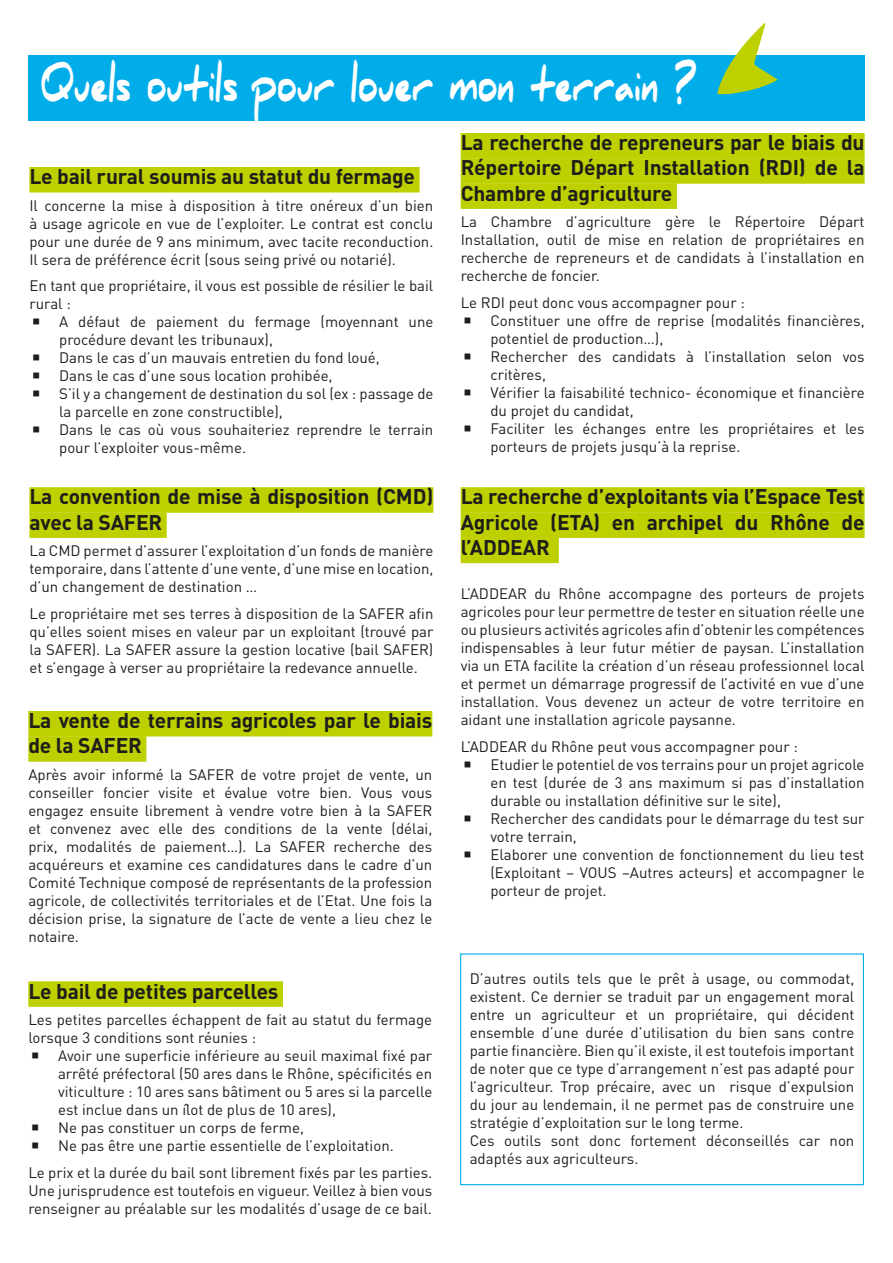
<style>
.page{position:relative;width:893px;height:1263px;background:#fff}
.page>*{position:absolute;margin:0;border:0;box-sizing:border-box;transform-origin:0 0}
.t1{font:900 45px "Daniel";color:#fff;scale:.67 1}
.t2{font:700 21px/25.2px "DIN";letter-spacing:-.01em;color:#1d1d1b}
.t3{font:15px/18px "DIN";color:#1d1d1b}
</style>
<div class="page">
<div style="left:460px;top:953px;width:404px;height:232px;border:1px solid #00ade9"></div>
<div style="left:29px;top:167px;width:391px;height:25px;background:#bed000"></div>
<div style="left:29px;top:487px;width:404px;height:26px;background:#bed000"></div>
<div style="left:29px;top:512px;width:138px;height:26px;background:#bed000"></div>
<div style="left:28px;top:981px;width:255px;height:26px;background:#bed000"></div>
<div style="left:28px;top:55px;width:837px;height:65px;background:#00ade9"></div>
<div style="left:28px;top:711px;width:404px;height:25px;background:#bed000"></div>
<div style="left:28px;top:736px;width:118px;height:26px;background:#bed000"></div>
<div style="left:461px;top:133px;width:404px;height:25px;background:#bed000"></div>
<div style="left:461px;top:158px;width:404px;height:26px;background:#bed000"></div>
<div style="left:461px;top:183px;width:216px;height:26px;background:#bed000"></div>
<div style="left:461px;top:487px;width:404px;height:26px;background:#bed000"></div>
<div style="left:461px;top:512px;width:404px;height:26px;background:#bed000"></div>
<div style="left:461px;top:538px;width:98px;height:25px;background:#bed000"></div>
<svg style="left:717px;top:23px;width:60px;height:72px"></svg>
<h1 class="t1" style="left:41px;top:59px;width:980px">Quels outils pour louer mon terrain ?</h1>
<h2 class="t2" style="left:29px;top:163px;width:387px">Le bail rural soumis au statut du fermage</h2>
<p class="t3" style="left:29px;top:196px;width:405px;text-align:justify">Il concerne la mise à disposition à titre onéreux d’un bien à usage agricole en vue de l’exploiter. Le contrat est conclu pour une durée de 9 ans minimum, avec tacite reconduction.<br>Il sera de préférence écrit (sous seing privé ou notarié).</p>
<p class="t3" style="left:29px;top:277px;width:405px">En tant que propriétaire, il vous est possible de résilier le bail rural :</p>
<p class="t3" style="left:59px;top:313px;width:376px">A défaut de paiement du fermage (moyennant une procédure devant les tribunaux),<br>Dans le cas d’un mauvais entretien du fond loué,<br>Dans le cas d’une sous location prohibée,<br>S’il y a changement de destination du sol (ex : passage de la parcelle en zone constructible),<br>Dans le cas où vous souhaiteriez reprendre le terrain pour l’exploiter vous-même.</p>
<h2 class="t2" style="left:29px;top:483px;width:405px">La convention de mise à disposition (CMD) avec la SAFER</h2>
<p class="t3" style="left:29px;top:541px;width:405px;text-align:justify">La CMD permet d’assurer l’exploitation d’un fonds de manière temporaire, dans l’attente d’une vente, d’une mise en location, d’un changement de destination …</p>
<p class="t3" style="left:29px;top:604px;width:405px;text-align:justify">Le propriétaire met ses terres à disposition de la SAFER afin qu’elles soient mises en valeur par un exploitant (trouvé par la SAFER). La SAFER assure la gestion locative (bail SAFER) et s’engage à verser au propriétaire la redevance annuelle.</p>
<h2 class="t2" style="left:28px;top:707px;width:405px">La vente de terrains agricoles par le biais de la SAFER</h2>
<p class="t3" style="left:28px;top:765px;width:405px;text-align:justify">Après avoir informé la SAFER de votre projet de vente, un conseiller foncier visite et évalue votre bien. Vous vous engagez ensuite librement à vendre votre bien à la SAFER et convenez avec elle des conditions de la vente (délai, prix, modalités de paiement…). La SAFER recherche des acquéreurs et examine ces candidatures dans le cadre d’un Comité Technique composé de représentants de la profession agricole, de collectivités territoriales et de l’Etat. Une fois la décision prise, la signature de l’acte de vente a lieu chez le notaire.</p>
<h2 class="t2" style="left:28px;top:977px;width:252px">Le bail de petites parcelles</h2>
<p class="t3" style="left:28px;top:1010px;width:405px">Les petites parcelles échappent de fait au statut du fermage lorsque 3 conditions sont réunies :</p>
<p class="t3" style="left:58px;top:1046px;width:376px">Avoir une superficie inférieure au seuil maximal fixé par arrêté préfectoral (50 ares dans le Rhône, spécificités en viticulture : 10 ares sans bâtiment ou 5 ares si la parcelle est inclue dans un îlot de plus de 10 ares),<br>Ne pas constituer un corps de ferme,<br>Ne pas être une partie essentielle de l’exploitation.</p>
<p class="t3" style="left:28px;top:1163px;width:405px;text-align:justify">Le prix et la durée du bail sont librement fixés par les parties.<br>Une jurisprudence est toutefois en vigueur. Veillez à bien vous renseigner au préalable sur les modalités d’usage de ce bail.</p>
<h2 class="t2" style="left:461px;top:129px;width:405px;text-align:justify">La recherche de repreneurs par le biais du Répertoire Départ Installation (RDI) de la Chambre d’agriculture</h2>
<p class="t3" style="left:461px;top:212px;width:405px;text-align:justify">La Chambre d’agriculture gère le Répertoire Départ Installation, outil de mise en relation de propriétaires en recherche de repreneurs et de candidats à l’installation en recherche de foncier.</p>
<p class="t3" style="left:490px;top:293px;width:376px;text-indent:-30px">Le RDI peut donc vous accompagner pour :<br>Constituer une offre de reprise (modalités financières, potentiel de production…),<br>Rechercher des candidats à l’installation selon vos critères,<br>Vérifier la faisabilité technico- économique et financière du projet du candidat,<br>Faciliter les échanges entre les propriétaires et les porteurs de projets jusqu’à la reprise.</p>
<h2 class="t2" style="left:461px;top:483px;width:405px;text-align:justify">La recherche d’exploitants via l’Espace Test Agricole (ETA) en archipel du Rhône de l’ADDEAR</h2>
<p class="t3" style="left:461px;top:585px;width:405px;text-align:justify">L’ADDEAR du Rhône accompagne des porteurs de projets agricoles pour leur permettre de tester en situation réelle une ou plusieurs activités agricoles afin d’obtenir les compétences indispensables à leur futur métier de paysan. L’installation via un ETA facilite la création d’un réseau professionnel local et permet un démarrage progressif de l’activité en vue d’une installation. Vous devenez un acteur de votre territoire en aidant une installation agricole paysanne.</p>
<p class="t3" style="left:490px;top:737px;width:376px;text-indent:-30px">L’ADDEAR du Rhône peut vous accompagner pour :<br>Etudier le potentiel de vos terrains pour un projet agricole en test (durée de 3 ans maximum si pas d’installation durable ou installation définitive sur le site),<br>Rechercher des candidats pour le démarrage du test sur votre terrain,<br>Elaborer une convention de fonctionnement du lieu test (Exploitant – VOUS –Autres acteurs) et accompagner le porteur de projet.</p>
<p class="t3" style="left:470px;top:969px;width:386px">D’autres outils tels que le prêt à usage, ou commodat, existent. Ce dernier se traduit par un engagement moral entre un agriculteur et un propriétaire, qui décident ensemble d’une durée d’utilisation du bien sans contre partie financière. Bien qu’il existe, il est toutefois important de noter que ce type d’arrangement n’est pas adapté pour l’agriculteur. Trop précaire, avec un risque d’expulsion du jour au lendemain, il ne permet pas de construire une stratégie d’exploitation sur le long terme.<br>Ces outils sont donc fortement déconseillés car non adaptés aux agriculteurs.</p>
</div>
